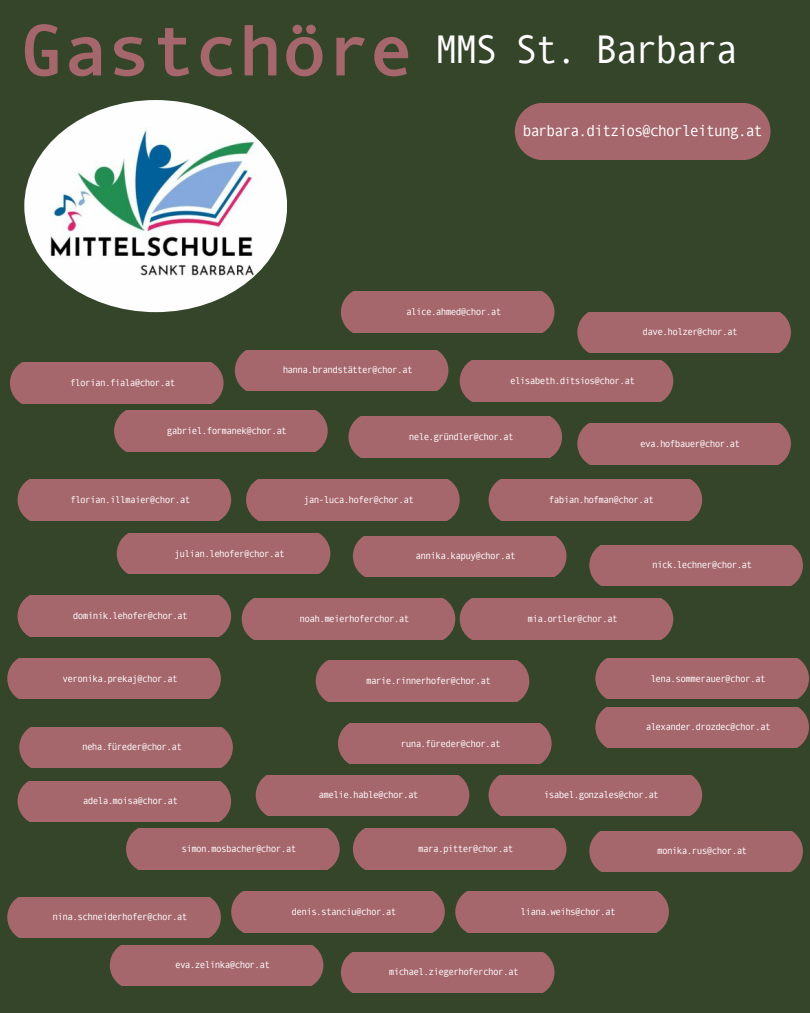
<style>
.page{position:relative;width:810px;height:1013px;background:#fff}
.page>*{position:absolute;margin:0;border:0;box-sizing:border-box;transform-origin:0 0}
.t1{font:700 73px "Andale Mono";color:#a5666c}
.t2{font:40px "Andale Mono WTJ";color:#fff}
.t3{font:16px "Andale Mono WTJ";color:#fff}
.t4{font:10px "Andale Mono WTJ";color:#fff}
</style>
<div class="page">
<div style="left:0;top:0;width:810px;height:1012px;background:#34452a"></div>
<img style="left:24px;top:100px;width:263px;height:212px;border-radius:50%">
<div style="left:515px;top:103px;width:255px;height:57px;background:#a5666c;border-radius:29px"></div>
<div style="left:341px;top:292px;width:214px;height:40px;background:#a5666c"></div>
<div style="left:577px;top:312px;width:214px;height:40px;background:#a5666c"></div>
<div style="left:460px;top:361px;width:213px;height:40px;background:#a5666c"></div>
<div style="left:235px;top:350px;width:213px;height:41px;background:#a5666c"></div>
<div style="left:10px;top:363px;width:214px;height:40px;background:#a5666c"></div>
<div style="left:114px;top:411px;width:214px;height:40px;background:#a5666c"></div>
<div style="left:348px;top:417px;width:214px;height:40px;background:#a5666c"></div>
<div style="left:577px;top:423px;width:214px;height:41px;background:#a5666c"></div>
<div style="left:489px;top:479px;width:213px;height:41px;background:#a5666c"></div>
<div style="left:246px;top:479px;width:214px;height:41px;background:#a5666c"></div>
<div style="left:18px;top:479px;width:213px;height:41px;background:#a5666c"></div>
<div style="left:117px;top:533px;width:213px;height:41px;background:#a5666c"></div>
<div style="left:353px;top:536px;width:214px;height:40px;background:#a5666c"></div>
<div style="left:589px;top:545px;width:214px;height:40px;background:#a5666c"></div>
<div style="left:316px;top:661px;width:213px;height:40px;background:#a5666c"></div>
<div style="left:18px;top:596px;width:213px;height:40px;background:#a5666c"></div>
<div style="left:242px;top:599px;width:431px;height:40px;background:#a5666c"></div>
<div style="left:7px;top:658px;width:214px;height:41px;background:#a5666c"></div>
<div style="left:595px;top:658px;width:214px;height:41px;background:#a5666c"></div>
<div style="left:595px;top:707px;width:214px;height:40px;background:#a5666c"></div>
<div style="left:338px;top:723px;width:214px;height:41px;background:#a5666c"></div>
<div style="left:19px;top:727px;width:214px;height:40px;background:#a5666c"></div>
<div style="left:489px;top:775px;width:213px;height:40px;background:#a5666c"></div>
<div style="left:256px;top:775px;width:213px;height:40px;background:#a5666c"></div>
<div style="left:18px;top:781px;width:213px;height:40px;background:#a5666c"></div>
<div style="left:126px;top:828px;width:214px;height:41px;background:#a5666c"></div>
<div style="left:353px;top:828px;width:214px;height:41px;background:#a5666c"></div>
<div style="left:589px;top:831px;width:214px;height:40px;background:#a5666c"></div>
<div style="left:455px;top:891px;width:214px;height:41px;background:#a5666c"></div>
<div style="left:231px;top:891px;width:214px;height:41px;background:#a5666c"></div>
<div style="left:7px;top:897px;width:214px;height:40px;background:#a5666c"></div>
<div style="left:110px;top:945px;width:213px;height:40px;background:#a5666c"></div>
<div style="left:341px;top:952px;width:214px;height:40px;background:#a5666c"></div>
<p class="t1" style="left:19px;top:5px;width:396px">Gastchöre</p>
<h3 class="t2" style="left:437px;top:15px;width:301px">MMS St. Barbara</h3>
<h2 class="t3" style="left:523px;top:117px;width:241px">barbara.ditzios@chorleitung.at</h2>
<p class="t4" style="left:406px;top:303px;width:96px">alice.ahmed@chor.at</p>
<p class="t4" style="left:283px;top:361px;width:131px">hanna.brandstätter@chor.at</p>
<p class="t4" style="left:643px;top:323px;width:96px">dave.holzer@chor.at</p>
<p class="t4" style="left:71px;top:374px;width:106px">florian.fiala@chor.at</p>
<p class="t4" style="left:167px;top:422px;width:121px">gabriel.formanek@chor.at</p>
<p class="t4" style="left:510px;top:372px;width:126px">elisabeth.ditsios@chor.at</p>
<p class="t4" style="left:409px;top:428px;width:106px">nele.gründler@chor.at</p>
<p class="t4" style="left:640px;top:435px;width:101px">eva.hofbauer@chor.at</p>
<p class="t4" style="left:71px;top:491px;width:121px">florian.illmaier@chor.at</p>
<p class="t4" style="left:304px;top:491px;width:111px">jan-luca.hofer@chor.at</p>
<p class="t4" style="left:549px;top:491px;width:106px">fabian.hofman@chor.at</p>
<p class="t4" style="left:175px;top:544px;width:111px">julian.lehofer@chor.at</p>
<p class="t4" style="left:416px;top:547px;width:101px">annika.kapuy@chor.at</p>
<p class="t4" style="left:73px;top:607px;width:116px">dominik.lehofer@chor.at</p>
<p class="t4" style="left:528px;top:610px;width:91px">mia.ortler@chor.at</p>
<p class="t4" style="left:300px;top:610px;width:111px">noah.meierhoferchor.at</p>
<p class="t4" style="left:652px;top:556px;width:101px">nick.lechner@chor.at</p>
<p class="t4" style="left:63px;top:669px;width:116px">veronika.prekaj@chor.at</p>
<p class="t4" style="left:651px;top:669px;width:116px">lena.sommerauer@chor.at</p>
<p class="t4" style="left:646px;top:718px;width:126px">alexander.drozdec@chor.at</p>
<p class="t4" style="left:401px;top:734px;width:101px">runa.füreder@chor.at</p>
<p class="t4" style="left:366px;top:672px;width:126px">marie.rinnerhofer@chor.at</p>
<p class="t4" style="left:82px;top:738px;width:101px">neha.füreder@chor.at</p>
<p class="t4" style="left:83px;top:792px;width:96px">adela.moisa@chor.at</p>
<p class="t4" style="left:319px;top:786px;width:101px">amelie.hable@chor.at</p>
<p class="t4" style="left:544px;top:786px;width:116px">isabel.gonzales@chor.at</p>
<p class="t4" style="left:182px;top:840px;width:116px">simon.mosbacher@chor.at</p>
<p class="t4" style="left:418px;top:840px;width:96px">mara.pitter@chor.at</p>
<p class="t4" style="left:657px;top:842px;width:91px">monika.rus@chor.at</p>
<p class="t4" style="left:53px;top:908px;width:136px">nina.schneiderhofer@chor.at</p>
<p class="t4" style="left:175px;top:956px;width:96px">eva.zelinka@chor.at</p>
<p class="t4" style="left:292px;top:902px;width:106px">denis.stanciu@chor.at</p>
<p class="t4" style="left:521px;top:902px;width:96px">liana.weihs@chor.at</p>
<p class="t4" style="left:389px;top:963px;width:131px">michael.ziegerhoferchor.at</p>
</div>
